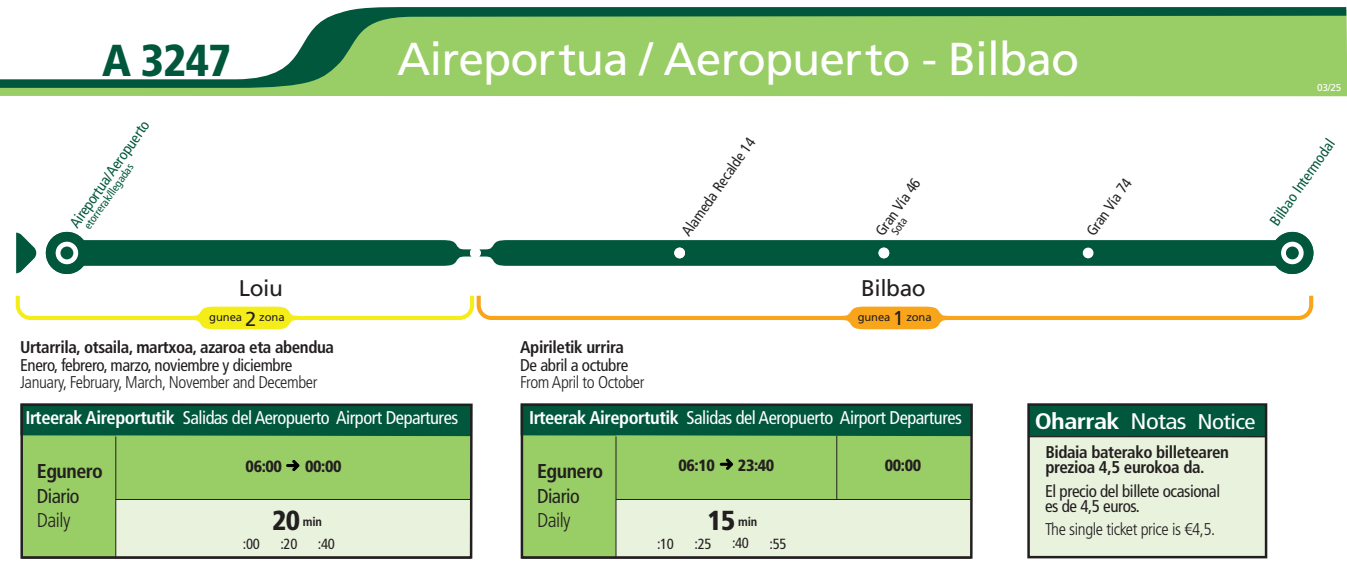
<style>
.page{position:relative;width:1347px;height:567px;background:#fff}
.page>*{position:absolute;margin:0;border:0;box-sizing:border-box;transform-origin:0 0}
.t1{font:46.12px "Frutiger LT Std";letter-spacing:-.02em;color:#fff}
.t2{font:900 condensed 44.75px "Frutiger LT Std";color:#00573c}
.t3{font:22.62px "Frutiger LT Std";letter-spacing:-.02em;color:#231f20}
.t4{font:700 condensed 22.5px "Frutiger LT Std";letter-spacing:-.025em;color:#fff;scale:1.17 1}
.t5{font:700 condensed 20px "Frutiger LT Std";letter-spacing:-.025em;color:#231f20}
.t6{font:condensed 20px "Frutiger LT Std";letter-spacing:-.025em;color:#231f20}
.t7{font:300 condensed 20px "Frutiger LT Std";letter-spacing:-.025em;color:#231f20}
.t8{font:condensed 18.38px "Frutiger LT Std";letter-spacing:-.025em;color:#fff}
.t9{font:700 condensed 17px/15px "Frutiger LT Std";letter-spacing:-.025em;color:#231f20}
.t10{font:condensed 17px/15px "Frutiger LT Std";letter-spacing:-.025em;color:#231f20}
.t11{font:300 condensed 17px "Frutiger LT Std";letter-spacing:-.025em;color:#231f20}
.t12{font:900 condensed 16.25px "Frutiger LT Std";letter-spacing:-.025em;color:#231f20}
.t13{font:condensed 15px "Frutiger LT Std";color:#00573c}
.t14{font:condensed 15px "Frutiger LT Std";color:#231f20}
.t15{font:condensed 14.75px "Frutiger LT Std";letter-spacing:-.025em;color:#231f20}
.t16{font:700 condensed 12.5px "Frutiger LT Std";letter-spacing:-.025em;color:#231f20}
.t17{font:11.38px "Frutiger LT Std";letter-spacing:-.01em;color:#231f20}
.t18{font:condensed 11.25px "Frutiger LT Std";color:#00573c}
.t19{font:11.25px "Frutiger LT Std";letter-spacing:-.01em;color:#231f20}
.t20{font:condensed 11.25px "Frutiger LT Std";color:#231f20}
.t21{font:10px "Frutiger LT Std";color:#fff}
.s1{font-size:20.12px}
.s2{font-size:20px}
.s3{font-weight:700}
.s4{font-weight:900;font-size:27.5px}
.s5{font-weight:400}
.s6{font-weight:400;font-size:21.25px}
</style>
<div class="page">
<svg style="left:46px;top:240px;width:1264px;height:26px;background:#095c42"></svg>
<div style="left:1082px;top:248px;width:11px;height:10px;background:#fff;border-radius:50%"></div>
<svg style="left:16px;top:233px;width:21px;height:40px"></svg>
<div style="left:0;top:88px;width:1346px;height:8px;background:#99cd65"></div>
<svg style="left:0;top:7px;width:1346px;height:81px;fill:#99cd65"></svg>
<div style="left:46px;top:232px;width:42px;height:42px;background:#00573c;border-radius:50%"></div>
<div style="left:56px;top:242px;width:22px;height:22px;background:#fff;border-radius:50%"></div>
<div style="left:1271px;top:232px;width:42px;height:42px;background:#00573c;border-radius:50%"></div>
<svg style="left:1281px;top:242px;width:22px;height:22px"></svg>
<div style="left:60px;top:247px;width:13px;height:12px;background:#00573c;border-radius:50%"></div>
<div style="left:1285px;top:247px;width:13px;height:12px;background:#00573c;border-radius:50%"></div>
<div style="left:878px;top:248px;width:11px;height:10px;background:#fff;border-radius:50%"></div>
<div style="left:674px;top:248px;width:11px;height:10px;background:#fff;border-radius:50%"></div>
<div style="left:470px;top:248px;width:11px;height:10px;background:#fff;border-radius:50%"></div>
<svg style="left:16px;top:296px;width:1297px;height:33px"></svg>
<svg style="left:23px;top:436px;width:446px;height:120px;background:#b6da91"></svg>
<div style="left:20px;top:403px;width:452px;height:33px;background:#00573c"></div>
<div style="left:20px;top:404px;width:452px;height:155px;border:2px solid #231f20"></div>
<hr style="left:22px;top:558px;width:449px;height:1px;background:#231f20">
<hr style="left:115px;top:436px;width:1px;height:122px;background:#231f20">
<hr style="left:116px;top:499px;width:355px;height:1px;background:#231f20">
<svg style="left:286px;top:460px;width:13px;height:11px"></svg>
<svg style="left:523px;top:436px;width:446px;height:120px;background:#b6da91"></svg>
<div style="left:520px;top:403px;width:452px;height:33px;background:#00573c"></div>
<div style="left:520px;top:404px;width:452px;height:155px;border:2px solid #231f20"></div>
<hr style="left:522px;top:558px;width:449px;height:1px;background:#231f20">
<hr style="left:615px;top:436px;width:1px;height:122px;background:#231f20">
<hr style="left:616px;top:499px;width:355px;height:1px;background:#231f20">
<div style="left:1028px;top:404px;width:238px;height:153px;background:#e8f2dd"></div>
<div style="left:1030px;top:406px;width:234px;height:30px;background:#00573c"></div>
<div style="left:1027px;top:403px;width:240px;height:155px;border:2px solid #231f20"></div>
<hr style="left:1028px;top:436px;width:237px;height:1px;background:#231f20">
<svg style="left:719px;top:458px;width:14px;height:12px"></svg>
<hr style="left:836px;top:436px;width:1px;height:63px;background:#231f20">
<h2 class="t2" style="left:102px;top:33px;width:131px">A 3247</h2>
<h1 class="t1" style="left:397px;top:32px;width:683px">Aireportua / Aeropuerto - Bilbao</h1>
<p class="t13" style="left:66px;top:221px;width:128px;rotate:-55deg">Aireportua/Aeropuerto</p>
<p class="t18" style="left:81px;top:224px;width:79px;rotate:-55deg">etorrerak/llegadas</p>
<p class="t14" style="left:678px;top:229px;width:118px;rotate:-55deg">Alameda Recalde 14</p>
<p class="t14" style="left:871px;top:229px;width:68px;rotate:-55deg">Gran Vía 46</p>
<p class="t20" style="left:888px;top:230px;width:20px;rotate:-55deg">Sota</p>
<p class="t14" style="left:1082px;top:229px;width:68px;rotate:-55deg">Gran Vía 74</p>
<p class="t21" style="left:1317px;top:82px;width:26px">03/25</p>
<p class="t13" style="left:1266px;top:219px;width:103px;rotate:-55deg">Bilbao Intermodal</p>
<p class="t3" style="left:239px;top:274px;width:45px">Loiu</p>
<p class="t3" style="left:861px;top:274px;width:66px">Bilbao</p>
<p class="t17" style="left:209px;top:311px;width:77px">gunea <span class="s1">2</span> zona</p>
<p class="t19" style="left:857px;top:310px;width:75px">gunea <span class="s2">1</span> zona</p>
<p class="t9" style="left:20px;top:340px;width:315px">Urtarrila, otsaila, martxoa, azaroa eta abendua</p>
<p class="t10" style="left:20px;top:358px;width:274px">Enero, febrero, marzo, noviembre y diciembre</p>
<p class="t11" style="left:20px;top:372px;width:299px">January, February, March, November and December</p>
<p class="t8" style="left:25px;top:407px;width:434px"><span class="s3">Irteerak Aireportutik</span> Salidas del Aeropuerto Airport Departures</p>
<p class="t5" style="left:37px;top:459px;width:68px">Egunero</p>
<p class="t6" style="left:37px;top:485px;width:44px">Diario</p>
<p class="t7" style="left:37px;top:508px;width:35px">Daily</p>
<p class="t12" style="left:246px;top:457px;width:38px">06:00</p>
<p class="t12" style="left:305px;top:457px;width:38px">00:00</p>
<p class="t16" style="left:272px;top:515px;width:51px"><span class="s4">20</span> min</p>
<p class="t15" style="left:243px;top:535px;width:18px">:00</p>
<p class="t15" style="left:280px;top:535px;width:18px">:20</p>
<p class="t15" style="left:318px;top:535px;width:18px">:40</p>
<p class="t9" style="left:520px;top:340px;width:105px">Apiriletik urrira</p>
<p class="t10" style="left:520px;top:358px;width:109px">De abril a octubre</p>
<p class="t11" style="left:520px;top:372px;width:126px">From April to October</p>
<p class="t8" style="left:529px;top:407px;width:434px"><span class="s3">Irteerak Aireportutik</span> Salidas del Aeropuerto Airport Departures</p>
<p class="t4" style="left:1034px;top:408px;width:190px">Oharrak <span class="s5">Notas</span> <span class="s6">Notice</span></p>
<p class="t9" style="left:1045px;top:445px;width:185px">Bidaia baterako billetearen prezioa 4,5 eurokoa da.</p>
<p class="t10" style="left:1045px;top:484px;width:177px">El precio del billete ocasional es de 4,5 euros.</p>
<p class="t11" style="left:1045px;top:519px;width:172px">The single ticket price is €4,5.</p>
<p class="t12" style="left:678px;top:455px;width:38px">06:10</p>
<p class="t12" style="left:738px;top:455px;width:38px">23:40</p>
<p class="t16" style="left:707px;top:515px;width:51px"><span class="s4">15</span> min</p>
<p class="t12" style="left:884px;top:455px;width:38px">00:00</p>
<p class="t5" style="left:537px;top:459px;width:68px">Egunero</p>
<p class="t6" style="left:537px;top:485px;width:44px">Diario</p>
<p class="t7" style="left:537px;top:508px;width:35px">Daily</p>
<p class="t15" style="left:657px;top:535px;width:18px">:10</p>
<p class="t15" style="left:694px;top:535px;width:18px">:25</p>
<p class="t15" style="left:732px;top:535px;width:18px">:40</p>
<p class="t15" style="left:769px;top:535px;width:18px">:55</p>
</div>
